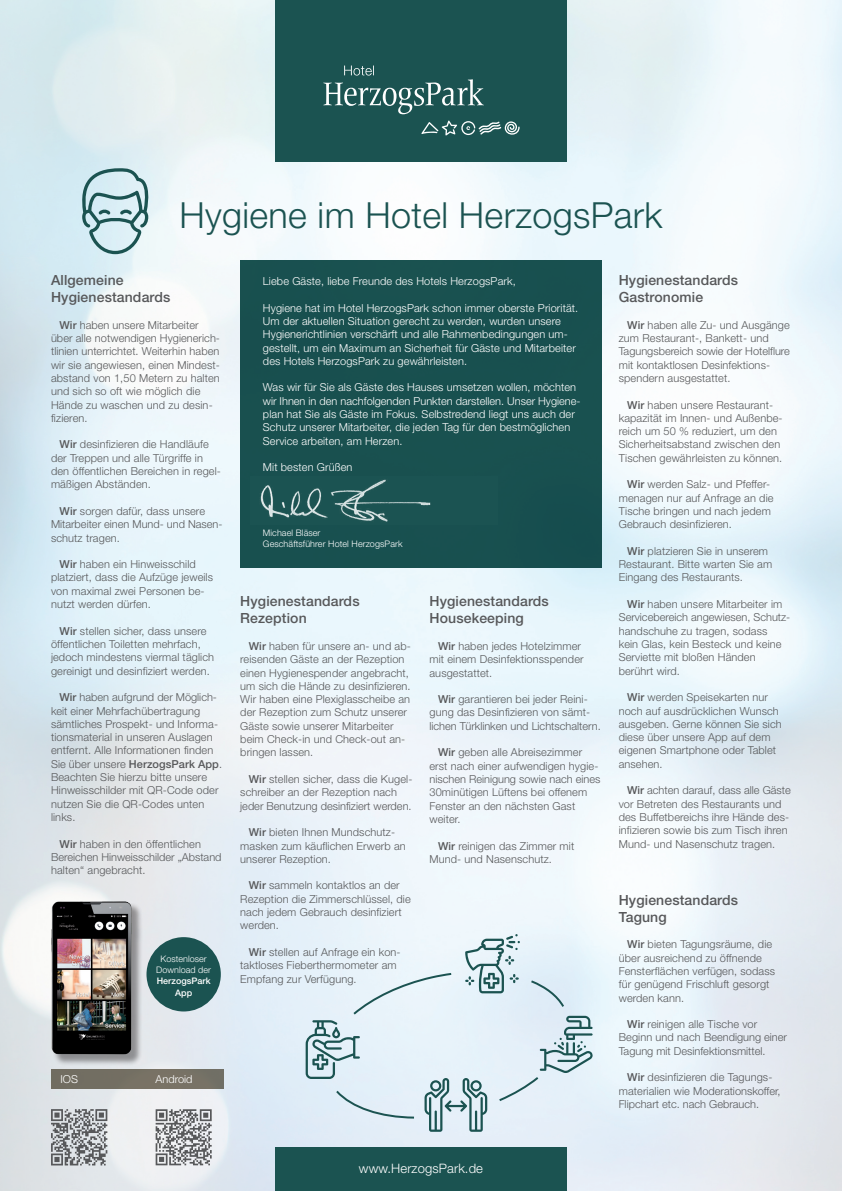
<style>
.page{position:relative;width:842px;height:1191px;background:#fff}
.page>*{position:absolute;margin:0;border:0;box-sizing:border-box;transform-origin:0 0}
.t1{font:300 36px "Helvetica Neue LT Std";letter-spacing:.01em;color:#1b5351}
.t2{font:500 14px/17.1px "Helvetica Neue LT Std";letter-spacing:.01em;color:#57585a}
.t3{font:300 13px "Helvetica Neue LT Std";letter-spacing:.01em;color:#fff}
.t4{font:300 11px/13.3px "Helvetica Neue LT Std";letter-spacing:.01em;color:#57585a}
.t5{font:300 11px/13.3px "Helvetica Neue LT Std";letter-spacing:.01em;color:#fff}
.t6{font:300 9px/11.4px "Helvetica Neue LT Std";letter-spacing:.01em;color:#fff}
.t7{font:500 9px/11.4px "Helvetica Neue LT Std";letter-spacing:.005em;color:#fff;text-align:center}
.s1{font-weight:500}
</style>
<div class="page">
<img style="left:0;top:0;width:842px;height:1191px">
<div style="left:240px;top:260px;width:362px;height:307px;background:#1b5351"></div>
<div style="left:275px;top:1147px;width:292px;height:44px;background:#1b5351"></div>
<div style="left:275px;top:0;width:292px;height:162px;background:#1b5351"></div>
<svg style="left:323px;top:66px;width:197px;height:70px"></svg>
<img style="left:260px;top:479px;width:171px;height:43px">
<svg style="left:81px;top:168px;width:68px;height:86px;background:#adc9ce"></svg>
<svg style="left:306px;top:934px;width:287px;height:197px;background:#d6e5ed"></svg>
<div style="left:51px;top:1069px;width:172px;height:20px;background:#737065"></div>
<svg style="left:51px;top:1109px;width:56px;height:56px;background:#9c9fa2"></svg>
<svg style="left:156px;top:1109px;width:56px;height:56px;background:#a2a3a6"></svg>
<div style="left:52px;top:902px;width:92px;height:163px;background:#231f20;opacity:.44"></div>
<img style="left:51px;top:901px;width:81px;height:153px">
<div style="left:146px;top:937px;width:75px;height:74px;background:#1b5351;border-radius:50%"></div>
<h1 class="t1" style="left:179px;top:193px;width:485px">Hygiene im Hotel HerzogsPark</h1>
<p class="t2" style="left:51px;top:271px;width:121px">Allgemeine<br>Hygienestandards</p>
<p class="t4" style="left:51px;top:318px;width:170px;text-indent:9px"><span class="s1">Wir</span> haben unsere Mitarbeiter über alle notwendigen Hygienerich&shy;tlinien unterrichtet. Weiterhin haben wir sie angewiesen, einen Mindest&shy;abstand von 1,50 Metern zu halten und sich so oft wie möglich die<br>Hände zu waschen und zu desin&shy;fizieren.</p>
<p class="t4" style="left:51px;top:437px;width:171px;text-indent:9px"><span class="s1">Wir</span> desinfizieren die Handläufe der Treppen und alle Türgriffe in den öffentlichen Bereichen in regel&shy;mäßigen Abständen.</p>
<p class="t4" style="left:51px;top:504px;width:173px;text-indent:9px"><span class="s1">Wir</span> sorgen dafür, dass unsere<br>Mitarbeiter einen Mund- und Nasen&shy;schutz tragen.</p>
<p class="t4" style="left:51px;top:557px;width:164px;text-indent:9px"><span class="s1">Wir</span> haben ein Hinweisschild platziert, dass die Aufzüge jeweils von maximal zwei Personen be&shy;nutzt werden dürfen.</p>
<p class="t4" style="left:51px;top:624px;width:165px;text-indent:9px"><span class="s1">Wir</span> stellen sicher, dass unsere öffentlichen Toiletten mehrfach, jedoch mindestens viermal täglich gereinigt und desinfiziert werden.</p>
<p class="t4" style="left:51px;top:690px;width:173px;text-indent:9px"><span class="s1">Wir</span> haben aufgrund der Möglich&shy;keit einer Mehrfachübertragung sämtliches Prospekt- und Informa&shy;tionsmaterial in unseren Auslagen entfernt. Alle Informationen finden<br>Sie über unsere <span class="s1">HerzogsPark App</span>.<br>Beachten Sie hierzu bitte unsere<br>Hinweisschilder mit QR-Code oder nutzen Sie die QR-Codes unten links.</p>
<p class="t4" style="left:51px;top:836px;width:172px;text-indent:9px"><span class="s1">Wir</span> haben in den öffentlichen<br>Bereichen Hinweisschilder „Abstand halten“ angebracht.</p>
<p class="t6" style="left:156px;top:952px;width:56px;text-align:center">Kostenloser<br>Download der</p>
<p class="t7" style="left:157px;top:975px;width:55px">HerzogsPark<br>App</p>
<p class="t5" style="left:263px;top:274px;width:254px">Liebe Gäste, liebe Freunde des Hotels HerzogsPark,</p>
<p class="t5" style="left:263px;top:301px;width:317px">Hygiene hat im Hotel HerzogsPark schon immer oberste Priorität.<br>Um der aktuellen Situation gerecht zu werden, wurden unsere Hygienerichtlinien verschärft und alle Rahmenbedingungen um&shy;gestellt, um ein Maximum an Sicherheit für Gäste und Mitarbeiter des Hotels HerzogsPark zu gewährleisten.</p>
<p class="t5" style="left:263px;top:380px;width:319px">Was wir für Sie als Gäste des Hauses umsetzen wollen, möchten wir Ihnen in den nachfolgenden Punkten darstellen. Unser Hygiene&shy;plan hat Sie als Gäste im Fokus. Selbstredend liegt uns auch der Schutz unserer Mitarbeiter, die jeden Tag für den bestmöglichen Service arbeiten, am Herzen.</p>
<p class="t5" style="left:263px;top:460px;width:91px">Mit besten Grüßen</p>
<p class="t6" style="left:263px;top:527px;width:141px">Michael Bläser<br>Geschäftsführer Hotel HerzogsPark</p>
<p class="t2" style="left:240px;top:592px;width:121px">Hygienestandards<br>Rezeption</p>
<p class="t4" style="left:240px;top:639px;width:172px;text-indent:9px"><span class="s1">Wir</span> haben für unsere an- und ab&shy;reisenden Gäste an der Rezeption einen Hygienespender angebracht, um sich die Hände zu desinfizieren.<br>Wir haben eine Plexiglasscheibe an der Rezeption zum Schutz unserer<br>Gäste sowie unserer Mitarbeiter beim Check-in und Check-out an&shy;bringen lassen.</p>
<p class="t4" style="left:240px;top:772px;width:174px;text-indent:9px"><span class="s1">Wir</span> stellen sicher, dass die Kugel&shy;schreiber an der Rezeption nach jeder Benutzung desinfiziert werden.</p>
<p class="t4" style="left:240px;top:825px;width:167px;text-indent:9px"><span class="s1">Wir</span> bieten Ihnen Mundschutz&shy;masken zum käuflichen Erwerb an unserer Rezeption.</p>
<p class="t4" style="left:240px;top:878px;width:172px;text-indent:9px"><span class="s1">Wir</span> sammeln kontaktlos an der<br>Rezeption die Zimmerschlüssel, die nach jedem Gebrauch desinfiziert werden.</p>
<p class="t4" style="left:240px;top:945px;width:162px;text-indent:9px"><span class="s1">Wir</span> stellen auf Anfrage ein kon&shy;taktloses Fieberthermometer am<br>Empfang zur Verfügung.</p>
<p class="t2" style="left:429px;top:592px;width:121px">Hygienestandards<br>Housekeeping</p>
<p class="t4" style="left:429px;top:639px;width:156px;text-indent:9px"><span class="s1">Wir</span> haben jedes Hotelzimmer mit einem Desinfektionsspender ausgestattet.</p>
<p class="t4" style="left:429px;top:692px;width:173px;text-indent:9px"><span class="s1">Wir</span> garantieren bei jeder Reini&shy;gung das Desinfizieren von sämt&shy;lichen Türklinken und Lichtschaltern.</p>
<p class="t4" style="left:429px;top:745px;width:172px;text-indent:9px"><span class="s1">Wir</span> geben alle Abreisezimmer erst nach einer aufwendigen hygie&shy;nischen Reinigung sowie nach eines<br>30minütigen Lüftens bei offenem<br>Fenster an den nächsten Gast weiter.</p>
<p class="t4" style="left:429px;top:838px;width:146px;text-indent:9px"><span class="s1">Wir</span> reinigen das Zimmer mit<br>Mund- und Nasenschutz.</p>
<p class="t5" style="left:60px;top:1072px;width:19px">IOS</p>
<p class="t5" style="left:156px;top:1072px;width:38px">Android</p>
<p class="t2" style="left:619px;top:271px;width:121px">Hygienestandards<br>Gastronomie</p>
<p class="t4" style="left:619px;top:318px;width:173px;text-indent:9px"><span class="s1">Wir</span> haben alle Zu- und Ausgänge zum Restaurant-, Bankett- und<br>Tagungsbereich sowie der Hotelflure mit kontaktlosen Desinfektions&shy;spendern ausgestattet.</p>
<p class="t4" style="left:619px;top:398px;width:165px;text-align:center"><span class="s1">Wir</span> haben unsere Restaurant&shy;kapazität im Innen- und Außenbe&shy;reich um 50 % reduziert, um den<br>Sicherheitsabstand zwischen den<br>Tischen gewährleisten zu können.</p>
<p class="t4" style="left:619px;top:477px;width:156px;text-indent:9px"><span class="s1">Wir</span> werden Salz- und Pfeffer&shy;menagen nur auf Anfrage an die<br>Tische bringen und nach jedem<br>Gebrauch desinfizieren.</p>
<p class="t4" style="left:619px;top:544px;width:155px;text-indent:9px"><span class="s1">Wir</span> platzieren Sie in unserem<br>Restaurant. Bitte warten Sie am<br>Eingang des Restaurants.</p>
<p class="t4" style="left:619px;top:597px;width:173px;text-indent:9px"><span class="s1">Wir</span> haben unsere Mitarbeiter im<br>Servicebereich angewiesen, Schutz&shy;handschuhe zu tragen, sodass<br>kein Glas, kein Besteck und keine<br>Serviette mit bloßen Händen berührt wird.</p>
<p class="t4" style="left:619px;top:690px;width:165px;text-indent:9px"><span class="s1">Wir</span> werden Speisekarten nur noch auf ausdrücklichen Wunsch ausgeben. Gerne können Sie sich diese über unsere App auf dem eigenen Smartphone oder Tablet ansehen.</p>
<p class="t4" style="left:619px;top:783px;width:174px;text-indent:9px"><span class="s1">Wir</span> achten darauf, dass alle Gäste vor Betreten des Restaurants und des Buffetbereichs ihre Hände des&shy;infizieren sowie bis zum Tisch ihren Mund- und Nasenschutz tragen.</p>
<p class="t2" style="left:619px;top:891px;width:121px">Hygienestandards<br>Tagung</p>
<p class="t4" style="left:619px;top:937px;width:158px;text-indent:9px"><span class="s1">Wir</span> bieten Tagungsräume, die über ausreichend zu öffnende<br>Fensterflächen verfügen, sodass für genügend Frischluft gesorgt werden kann.</p>
<p class="t4" style="left:619px;top:1017px;width:170px;text-indent:9px"><span class="s1">Wir</span> reinigen alle Tische vor<br>Beginn und nach Beendigung einer<br>Tagung mit Desinfektionsmittel.</p>
<p class="t4" style="left:619px;top:1070px;width:163px;text-indent:9px"><span class="s1">Wir</span> desinfizieren die Tagungs&shy;materialien wie Moderationskoffer,<br>Flipchart etc. nach Gebrauch.</p>
<p class="t3" style="left:359px;top:1160px;width:126px">www.HerzogsPark.de</p>
</div>
